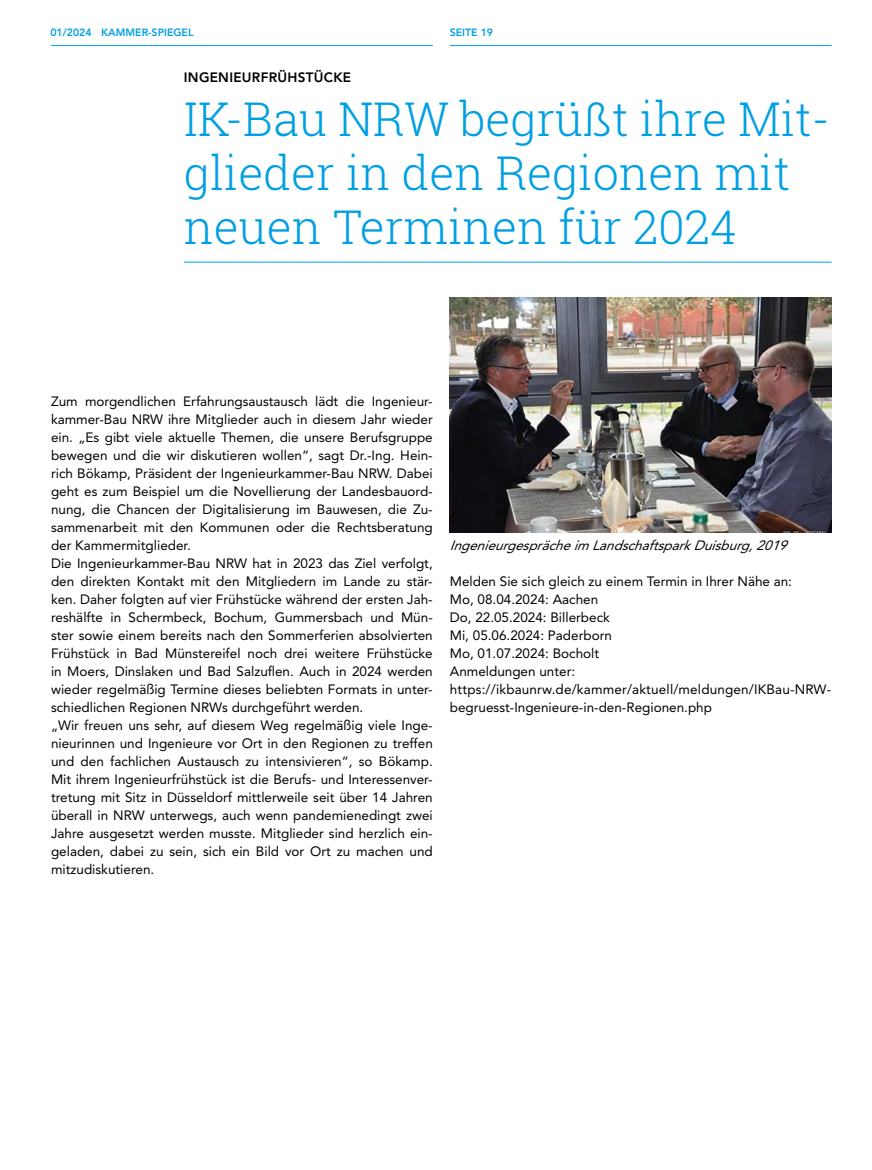
<style>
.page{position:relative;width:872px;height:1170px;background:#fff}
.page>*{position:absolute;margin:0;border:0;box-sizing:border-box;transform-origin:0 0}
.t1{font:300 46.5px/54px "Roboto Slab";color:#009fe3}
.t2{font:13.5px/18px "Avenir LT Std";color:#000}
.t3{font:italic 13.5px "Avenir LT Std";color:#000}
.t4{font:800 13.5px "Avenir LT Std";letter-spacing:.02em;color:#000}
.t5{font:800 10.5px "Avenir LT Std";color:#009fe3}
</style>
<div class="page">
<hr style="left:51px;top:45px;width:382px;height:1px;background:#009fe3">
<hr style="left:450px;top:45px;width:381px;height:1px;background:#009fe3">
<hr style="left:184px;top:262px;width:647px;height:1px;background:#009fe3">
<img style="left:450px;top:298px;width:381px;height:234px">
<p class="t5" style="left:50px;top:26px;width:145px">01/2024 KAMMER-SPIEGEL</p>
<p class="t5" style="left:450px;top:26px;width:45px">SEITE 19</p>
<p class="t4" style="left:184px;top:69px;width:169px">INGENIEURFRÜHSTÜCKE</p>
<h1 class="t1" style="left:184px;top:91px;width:647px">IK-Bau NRW begrüßt ihre Mit&shy;glieder in den Regionen mit neuen Terminen für 2024</h1>
<p class="t2" style="left:51px;top:392px;width:383px">Zum morgendlichen Erfahrungsaustausch lädt die Ingenieur&shy;kammer-Bau NRW ihre Mitglieder auch in diesem Jahr wieder ein. „Es gibt viele aktuelle Themen, die unsere Berufsgruppe bewegen und die wir diskutieren wollen“, sagt Dr.-Ing. Hein&shy;rich Bökamp, Präsident der Ingenieurkammer-Bau NRW. Dabei geht es zum Beispiel um die Novellierung der Landesbauord&shy;nung, die Chancen der Digitalisierung im Bauwesen, die Zu&shy;sammenarbeit mit den Kommunen oder die Rechtsberatung der Kammermitglieder.<br>Die Ingenieurkammer-Bau NRW hat in 2023 das Ziel verfolgt, den direkten Kontakt mit den Mitgliedern im Lande zu stär&shy;ken. Daher folgten auf vier Frühstücke während der ersten Jah&shy;reshälfte in Schermbeck, Bochum, Gummersbach und Mün&shy;ster sowie einem bereits nach den Sommerferien absolvierten Frühstück in Bad Münstereifel noch drei weitere Frühstücke in Moers, Dinslaken und Bad Salzuflen. Auch in 2024 werden wieder regelmäßig Termine dieses beliebten Formats in unter&shy;schiedlichen Regionen NRWs durchgeführt werden.<br>„Wir freuen uns sehr, auf diesem Weg regelmäßig viele Inge&shy;nieurinnen und Ingenieure vor Ort in den Regionen zu treffen und den fachlichen Austausch zu intensivieren“, so Bökamp.<br>Mit ihrem Ingenieurfrühstück ist die Berufs- und Interessenver&shy;tretung mit Sitz in Düsseldorf mittlerweile seit über 14 Jahren überall in NRW unterwegs, auch wenn pandemienedingt zwei Jahre ausgesetzt werden musste. Mitglieder sind herzlich ein&shy;geladen, dabei zu sein, sich ein Bild vor Ort zu machen und mitzudiskutieren.</p>
<p class="t3" style="left:450px;top:537px;width:344px">Ingenieurgesprächeim LandschaftsparkDuisburg,2019</p>
<p class="t2" style="left:450px;top:572px;width:383px">Melden Sie sich gleich zu einem Termin in Ihrer Nähe an:<br>Mo, 08.04.2024: Aachen<br>Do, 22.05.2024: Billerbeck<br>Mi, 05.06.2024: Paderborn<br>Mo, 01.07.2024: Bocholt<br>Anmeldungen unter: https://ikbaunrw.de/kammer/aktuell/meldungen/IKBau-NRW&shy;begruesst-Ingenieure-in-den-Regionen.php</p>
</div>
